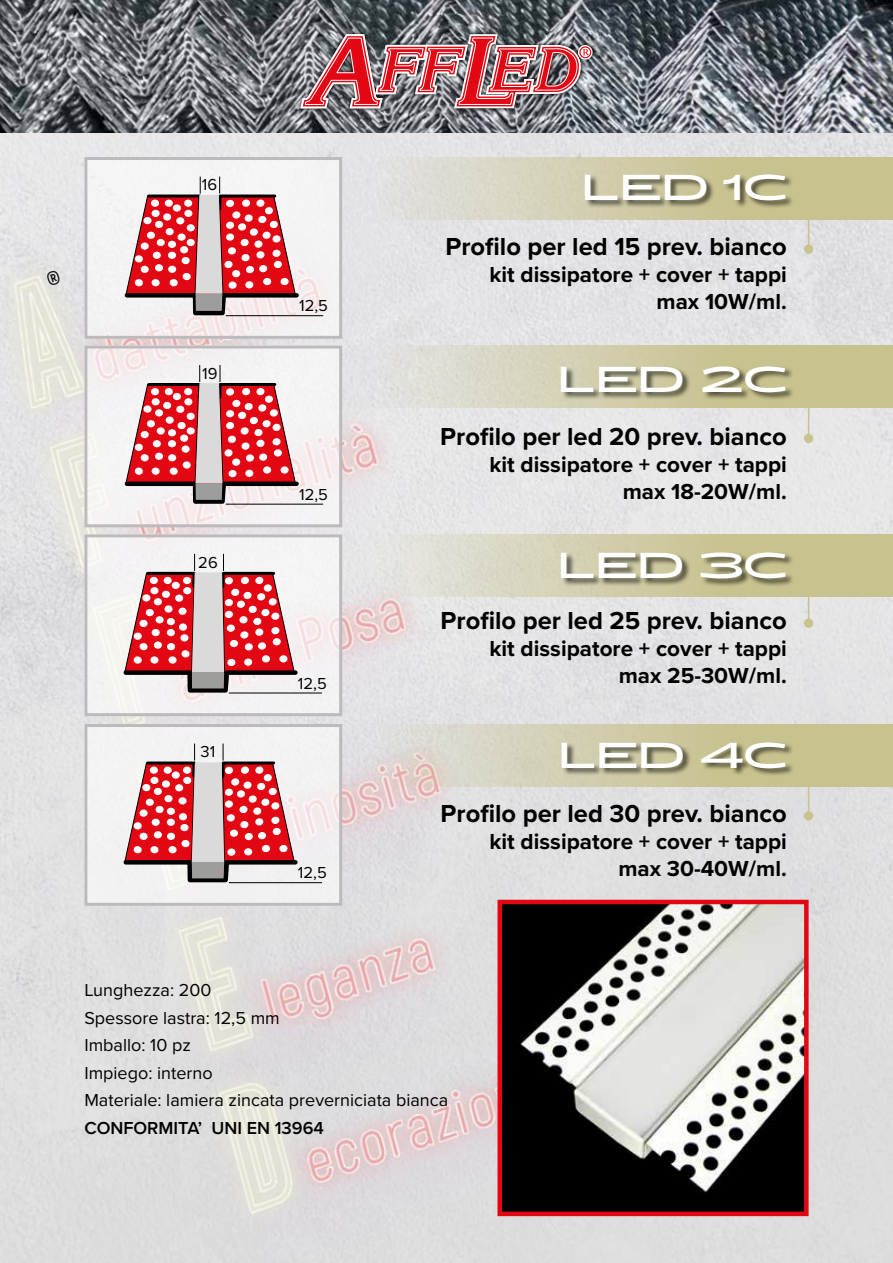
<style>
.page{position:relative;width:893px;height:1263px;background:#fff}
.page>*{position:absolute;margin:0;border:0;box-sizing:border-box;transform-origin:0 0}
.t1{font:36px "Doublewide";color:#fff}
.t2{font:700 25.5px "Proxima Nova";color:#000}
.t3{font:700 22.5px/27px "Proxima Nova";color:#000;text-align:right}
.t4{font:18px/27.6px "Proxima Nova";color:#000}
.t5{font:600 18px "Proxima Nova";color:#000}
.t6{font:16.5px "Proxima Nova";color:#000}
</style>
<div class="page">
<img style="left:0;top:133px;width:893px;height:1130px">
<img style="left:0;top:0;width:893px;height:133px">
<hr style="left:808px;top:576px;width:1px;height:47px;background:#c8c28e">
<div style="left:804px;top:619px;width:9px;height:9px;background:#c8c28e;border-radius:50%"></div>
<hr style="left:808px;top:769px;width:1px;height:47px;background:#c8c28e">
<div style="left:804px;top:811px;width:9px;height:9px;background:#c8c28e;border-radius:50%"></div>
<hr style="left:808px;top:391px;width:1px;height:47px;background:#c8c28e">
<div style="left:804px;top:434px;width:9px;height:9px;background:#c8c28e;border-radius:50%"></div>
<hr style="left:808px;top:202px;width:1px;height:47px;background:#c8c28e">
<div style="left:804px;top:244px;width:9px;height:10px;background:#c8c28e;border-radius:50%"></div>
<svg style="left:342px;top:157px;width:551px;height:62px;background:#d3d0b4"></svg>
<svg style="left:342px;top:345px;width:551px;height:63px;background:#d4d0b4"></svg>
<svg style="left:342px;top:534px;width:551px;height:63px;background:#d4d1b5"></svg>
<svg style="left:342px;top:724px;width:551px;height:62px;background:#d3cdb1"></svg>
<div style="left:585px;top:174px;width:209px;height:35px;background:#000;opacity:.6"></div>
<div style="left:561px;top:366px;width:233px;height:35px;background:#000;opacity:.6"></div>
<div style="left:561px;top:552px;width:233px;height:35px;background:#000;opacity:.6"></div>
<div style="left:561px;top:741px;width:233px;height:36px;background:#000;opacity:.6"></div>
<div style="left:84px;top:345px;width:258px;height:182px;background:#f5f3f3"></div>
<div style="left:84px;top:345px;width:258px;height:182px;border:3px solid #bcbabc"></div>
<hr style="left:226px;top:504px;width:97px;height:1px;background:#000">
<div style="left:84px;top:157px;width:258px;height:182px;background:#f4f3f4"></div>
<div style="left:84px;top:157px;width:258px;height:182px;border:3px solid #bcbabc"></div>
<hr style="left:226px;top:315px;width:97px;height:1px;background:#000">
<div style="left:84px;top:534px;width:258px;height:182px;background:#f4f3f3"></div>
<div style="left:84px;top:534px;width:258px;height:182px;border:3px solid #bcbabc"></div>
<hr style="left:229px;top:693px;width:93px;height:1px;background:#000">
<div style="left:84px;top:724px;width:258px;height:182px;background:#f3f2f3"></div>
<div style="left:84px;top:724px;width:258px;height:182px;border:3px solid #bcbabc"></div>
<hr style="left:229px;top:882px;width:93px;height:1px;background:#000">
<img style="left:502px;top:905px;width:302px;height:306px">
<div style="left:497px;top:900px;width:312px;height:316px;border:4px solid #e30613"></div>
<svg style="left:123px;top:554px;width:177px;height:141px"></svg>
<svg style="left:123px;top:743px;width:177px;height:141px"></svg>
<div style="left:192px;top:672px;width:32px;height:16px;background:#9d9d9c"></div>
<svg style="left:124px;top:365px;width:177px;height:141px"></svg>
<svg style="left:124px;top:177px;width:177px;height:141px"></svg>
<div style="left:578px;top:45px;width:15px;height:15px;border:2px solid #fff;border-radius:50%"></div>
<svg style="left:298px;top:0;width:293px;height:150px;background:#9a7d81"></svg>
<div style="left:580px;top:47px;width:11px;height:11px;border:1px solid #e30613;border-radius:50%"></div>
<svg style="left:46px;top:270px;width:15px;height:16px"></svg>
<p class="t6" style="left:202px;top:173px;width:17px">16</p>
<h1 class="t1" style="left:582px;top:163px;width:206px">LED 1C</h1>
<p class="t6" style="left:299px;top:293px;width:30px">12,5</p>
<p class="t2" style="left:445px;top:232px;width:343px">Profilo per led 15 prev. bianco</p>
<p class="t3" style="left:490px;top:262px;width:299px">kit dissipatore + cover + tappi max 10W/ml.</p>
<p class="t6" style="left:202px;top:361px;width:17px">19</p>
<h1 class="t1" style="left:558px;top:355px;width:231px">LED 2C</h1>
<p class="t6" style="left:299px;top:482px;width:30px">12,5</p>
<p class="t2" style="left:440px;top:422px;width:348px">Profilo per led 20 prev. bianco</p>
<p class="t3" style="left:490px;top:452px;width:299px">kit dissipatore + cover + tappi max 18-20W/ml.</p>
<p class="t6" style="left:198px;top:550px;width:21px">26</p>
<h1 class="t1" style="left:558px;top:541px;width:231px">LED 3C</h1>
<p class="t6" style="left:298px;top:671px;width:30px">12,5</p>
<p class="t2" style="left:441px;top:606px;width:348px">Profilo per led 25 prev. bianco</p>
<p class="t3" style="left:490px;top:636px;width:299px">kit dissipatore + cover + tappi max 25-30W/ml.</p>
<p class="t6" style="left:201px;top:739px;width:16px">31</p>
<h1 class="t1" style="left:558px;top:731px;width:230px">LED 4C</h1>
<p class="t6" style="left:298px;top:860px;width:30px">12,5</p>
<p class="t2" style="left:441px;top:799px;width:348px">Profilo per led 30 prev. bianco</p>
<p class="t3" style="left:490px;top:829px;width:299px">kit dissipatore + cover + tappi max 30-40W/ml.</p>
<p class="t4" style="left:84px;top:975px;width:365px">Lunghezza: 200<br>Spessore lastra: 12,5 mm<br>Imballo: 10 pz<br>Impiego: interno<br>Materiale: lamiera zincata preverniciata bianca</p>
<p class="t5" style="left:84px;top:1117px;width:241px">CONFORMITA’ UNI EN 13964</p>
</div>
